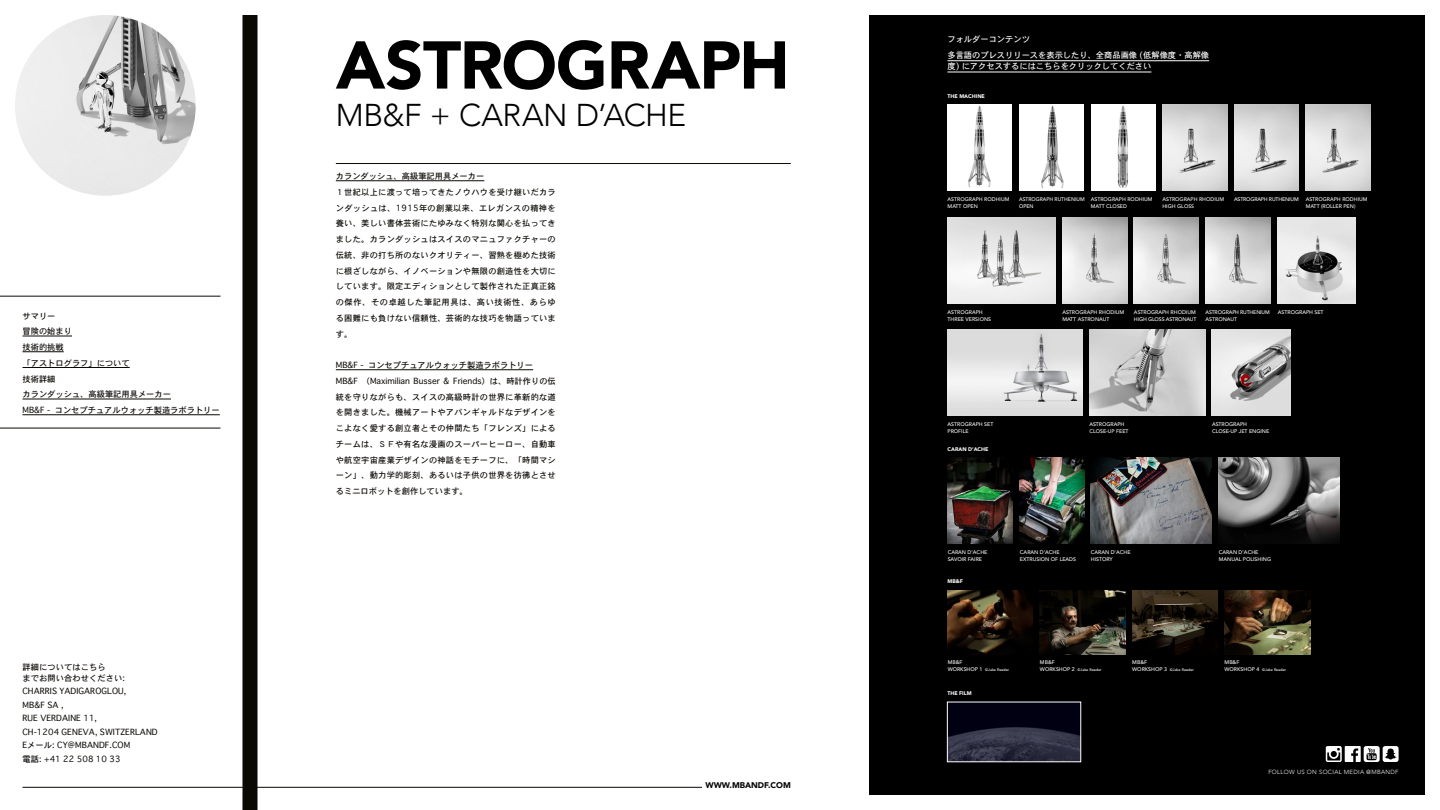
<style>
.page{position:relative;width:1440px;height:810px;background:#fff}
.page>*{position:absolute;margin:0;border:0;box-sizing:border-box;transform-origin:0 0}
.t1{font:900 66.75px "Avenir";letter-spacing:-.015em;color:#000}
.t2{font:300 31.5px "Avenir";letter-spacing:-.015em;color:#000}
.t3{font:8.25px/15.8px "Osaka";letter-spacing:.025em;color:#0b0904}
.t4{font:8.25px/15.8px "Osaka";color:#0b0904}
.t5{font:8.25px/15.3px "Osaka";color:#fff}
.t6{font:900 8.25px "Avenir";color:#000}
.t7{font:300 6px "Avenir";letter-spacing:.05em;color:#fff}
.t8{font:500 5.25px/6.8px "Avenir LT Std";color:#fff}
.t9{font:900 5.25px "Avenir LT Std";color:#fff}
.t10{font:500 5.25px/6.8px "Avenir LT Std";letter-spacing:-.02em;color:#fff}
.t11{font:500 5.25px "Avenir LT Std";letter-spacing:-.03em;color:#fff}
.t12{font:500 3.75px "Avenir LT Std";color:#fff}
.s1{font-size:5.25px}
</style>
<div class="page">
<hr style="left:22px;top:787px;width:680px;height:1px;background:#0b0904">
<hr style="left:336px;top:163px;width:455px;height:1px;background:#0b0904">
<img style="left:15px;top:15px;width:181px;height:181px;border-radius:90px">
<div style="left:242px;top:15px;width:15px;height:795px;background:#0b0904"></div>
<hr style="left:0;top:296px;width:220px;height:1px;background:#0b0904">
<hr style="left:0;top:428px;width:220px;height:1px;background:#0b0904">
<hr style="left:22px;top:336px;width:50px;height:1px;background:#0b0904">
<hr style="left:22px;top:352px;width:42px;height:1px;background:#0b0904">
<hr style="left:22px;top:367px;width:108px;height:1px;background:#0b0904">
<hr style="left:22px;top:399px;width:149px;height:1px;background:#0b0904">
<hr style="left:22px;top:415px;width:198px;height:1px;background:#0b0904">
<div style="left:869px;top:15px;width:556px;height:780px;background:#000"></div>
<div style="left:1383px;top:746px;width:16px;height:16px;background:#fff;border-radius:3px"></div>
<svg style="left:1385px;top:749px;width:11px;height:10px"></svg>
<img style="left:949px;top:704px;width:130px;height:56px">
<div style="left:947px;top:104px;width:65px;height:87px;background:#fff"></div>
<img style="left:968px;top:106px;width:23px;height:82px">
<img style="left:948px;top:458px;width:64px;height:86px">
<img style="left:948px;top:590px;width:85px;height:64px">
<img style="left:1040px;top:590px;width:85px;height:64px">
<img style="left:1132px;top:590px;width:85px;height:64px">
<img style="left:1225px;top:590px;width:85px;height:64px">
<img style="left:1019px;top:458px;width:65px;height:86px">
<img style="left:1091px;top:458px;width:121px;height:86px">
<img style="left:1219px;top:458px;width:121px;height:86px">
<div style="left:1019px;top:104px;width:65px;height:87px;background:#fff"></div>
<img style="left:1041px;top:106px;width:23px;height:82px">
<img style="left:948px;top:217px;width:108px;height:87px">
<img style="left:1277px;top:217px;width:79px;height:87px">
<img style="left:948px;top:329px;width:135px;height:87px">
<img style="left:1162px;top:105px;width:65px;height:86px">
<img style="left:1234px;top:105px;width:65px;height:86px">
<img style="left:1306px;top:105px;width:65px;height:86px">
<img style="left:1089px;top:329px;width:116px;height:87px">
<img style="left:1212px;top:329px;width:78px;height:87px">
<img style="left:1062px;top:217px;width:65px;height:87px">
<img style="left:1134px;top:217px;width:65px;height:87px">
<img style="left:1206px;top:217px;width:65px;height:87px">
<div style="left:1091px;top:104px;width:65px;height:87px;background:#fff"></div>
<img style="left:1117px;top:106px;width:12px;height:82px">
<hr style="left:947px;top:61px;width:262px;height:1px;background:#fff">
<hr style="left:947px;top:72px;width:204px;height:1px;background:#fff">
<hr style="left:336px;top:181px;width:148px;height:1px;background:#0b0904">
<hr style="left:336px;top:370px;width:197px;height:1px;background:#0b0904">
<svg style="left:1364px;top:746px;width:16px;height:16px"></svg>
<svg style="left:1367px;top:748px;width:10px;height:12px"></svg>
<svg style="left:1326px;top:746px;width:35px;height:16px"></svg>
<p class="t4" style="left:22px;top:308px;width:199px">サマリー<br>冒険の始まり<br>技術的挑戦<br>「アストログラフ」について<br>技術詳細<br>カランダッシュ、高級筆記用具メーカー<br>MB&amp;F - コンセプチュアルウォッチ製造ラボラトリー</p>
<p class="t3" style="left:22px;top:661px;width:104px;line-height:11.2px">詳細についてはこちら<br>までお問い合わせください:</p>
<p class="t3" style="left:22px;top:685px;width:137px;line-height:13.5px">CHARRIS YADIGAROGLOU,<br>MB&amp;F SA ,<br>RUE VERDAINE 11,<br>CH-1204 GENEVA, SWITZERLAND<br>Eメール: CY@MBANDF.COM<br>電話: +41 22 508 10 33</p>
<h1 class="t1" style="left:336px;top:8px;width:455px">ASTROGRAPH</h1>
<h2 class="t2" style="left:336px;top:97px;width:352px">MB&amp;F + CARAN D’ACHE</h2>
<p class="t3" style="left:336px;top:168px;width:222px">カランダッシュ、高級筆記用具メーカー<br>１世紀以上に渡って培ってきたノウハウを受け継いだカランダッシュは、1915年の創業以来、エレガンスの精神を養い、美しい書体芸術にたゆみなく特別な関心を払ってきました。カランダッシュはスイスのマニュファクチャーの伝統、非の打ち所のないクオリティー、習熟を極めた技術に根ざしながら、イノベーションや無限の創造性を大切にしています。限定エディションとして製作された正真正銘の傑作、その卓越した筆記用具は、高い技術性、あらゆる困難にも負けない信頼性、芸術的な技巧を物語っています。</p>
<p class="t3" style="left:336px;top:357px;width:222px">MB&amp;F - コンセプチュアルウォッチ製造ラボラトリー<br>MB&amp;F （Maximilian Busser &amp; Friends）は、時計作りの伝統を守りながらも、スイスの高級時計の世界に革新的な道を開きました。機械アートやアバンギャルドなデザインをこよなく愛する創立者とその仲間たち「フレンズ」によるチームは、ＳＦや有名な漫画のスーパーヒーロー、自動車や航空宇宙産業デザインの神話をモチーフに、「時間マシーン」、動力学的彫刻、あるいは子供の世界を彷彿とさせるミニロボットを創作しています。</p>
<p class="t6" style="left:705px;top:778px;width:87px">WWW.MBANDF.COM</p>
<p class="t5" style="left:947px;top:32px;width:263px">フォルダーコンテンツ<br>多言語のプレスリリースを表示したり、全商品画像 (低解像度・高解像</p>
<p class="t5" style="left:947px;top:58px;width:205px">度) にアクセスするにはこちらをクリックしてください</p>
<p class="t9" style="left:948px;top:93px;width:39px">THE MACHINE</p>
<p class="t8" style="left:948px;top:196px;width:63px">ASTROGRAPH RODHIUM<br>MATT OPEN</p>
<p class="t8" style="left:1091px;top:196px;width:63px">ASTROGRAPH RODHIUM<br>MATT CLOSED</p>
<p class="t8" style="left:1019px;top:196px;width:67px">ASTROGRAPH RUTHENIUM<br>OPEN</p>
<p class="t8" style="left:1162px;top:196px;width:63px">ASTROGRAPH RHODIUM<br>HIGH GLOSS</p>
<p class="t11" style="left:1234px;top:196px;width:66px">ASTROGRAPH RUTHENIUM</p>
<p class="t8" style="left:1306px;top:196px;width:63px">ASTROGRAPH RODHIUM<br>MATT (ROLLER PEN)</p>
<p class="t8" style="left:948px;top:309px;width:45px">ASTROGRAPH<br>THREE VERSIONS</p>
<p class="t8" style="left:1062px;top:309px;width:63px">ASTROGRAPH RHODIUM<br>MATT ASTRONAUT</p>
<p class="t8" style="left:1134px;top:309px;width:64px">ASTROGRAPH RHODIUM<br>HIGH GLOSS ASTRONAUT</p>
<p class="t10" style="left:1206px;top:309px;width:66px">ASTROGRAPH RUTHENIUM<br>ASTRONAUT</p>
<p class="t8" style="left:1278px;top:309px;width:47px">ASTROGRAPH SET</p>
<p class="t8" style="left:948px;top:421px;width:47px">ASTROGRAPH SET<br>PROFILE</p>
<p class="t9" style="left:948px;top:446px;width:42px">CARAN D’ACHE</p>
<p class="t8" style="left:1089px;top:421px;width:41px">ASTROGRAPH<br>CLOSE-UP FEET</p>
<p class="t8" style="left:1212px;top:421px;width:59px">ASTROGRAPH<br>CLOSE-UP JET ENGINE</p>
<p class="t8" style="left:948px;top:549px;width:41px">CARAN D’ACHE<br>SAVOIR FAIRE</p>
<p class="t9" style="left:948px;top:578px;width:17px">MB&amp;F</p>
<p class="t8" style="left:1020px;top:549px;width:58px">CARAN D’ACHE<br>EXTRUSION OF LEADS</p>
<p class="t8" style="left:1091px;top:549px;width:41px">CARAN D’ACHE<br>HISTORY</p>
<p class="t8" style="left:1219px;top:549px;width:54px">CARAN D’ACHE<br>MANUAL POLISHING</p>
<p class="t8" style="left:948px;top:659px;width:16px">MB&amp;F</p>
<p class="t12" style="left:948px;top:668px;width:63px"><span class="s1">WORKSHOP 1</span> ©Jake Reeder</p>
<p class="t9" style="left:947px;top:690px;width:26px">THE FILM</p>
<p class="t8" style="left:1040px;top:659px;width:16px">MB&amp;F</p>
<p class="t12" style="left:1040px;top:668px;width:63px"><span class="s1">WORKSHOP 2</span> ©Jake Reeder</p>
<p class="t8" style="left:1132px;top:659px;width:16px">MB&amp;F</p>
<p class="t12" style="left:1132px;top:668px;width:63px"><span class="s1">WORKSHOP 3</span> ©Jake Reeder</p>
<p class="t8" style="left:1225px;top:659px;width:16px">MB&amp;F</p>
<p class="t12" style="left:1225px;top:668px;width:63px"><span class="s1">WORKSHOP 4</span> ©Jake Reeder</p>
<p class="t7" style="left:1268px;top:768px;width:132px">FOLLOW US ON SOCIAL MEDIA @MBANDF</p>
</div>
